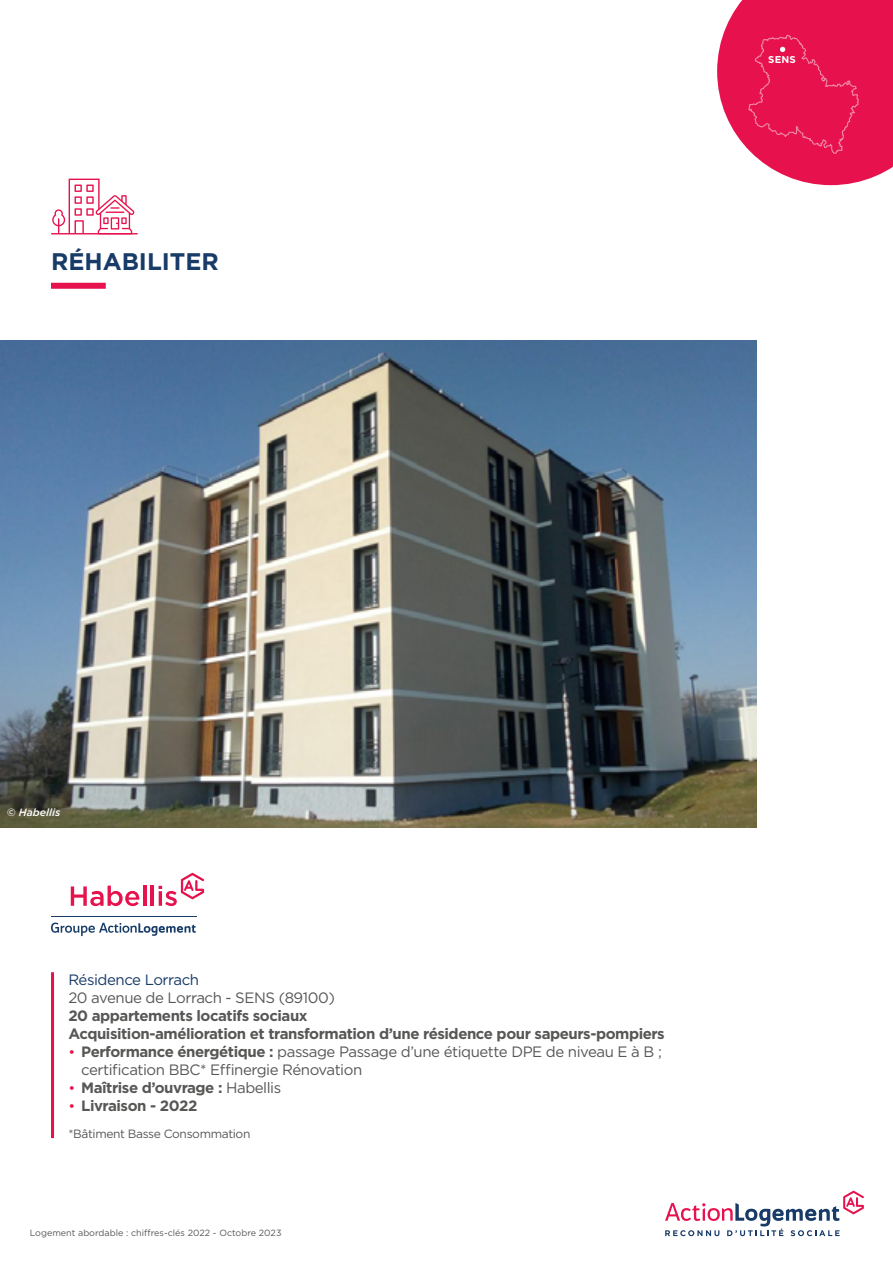
<style>
.page{position:relative;width:893px;height:1263px;background:#fff}
.page>*{position:absolute;margin:0;border:0;box-sizing:border-box;transform-origin:0 0}
.t1{font:700 24px "Gotham";color:#183b68}
.t2{font:700 15px/18px "Gotham";letter-spacing:-.03em;color:#575756}
.t3{font:15px/18px "Gotham";letter-spacing:-.03em;color:#575756}
.t4{font:15px "Gotham";letter-spacing:-.03em;color:#183b68}
.t5{font:12px "Gotham";letter-spacing:-.03em;color:#575756}
.t6{font:italic 500 10.5px "Gotham";color:#fff}
.t7{font:700 9.9px "Gotham";color:#fff}
.t8{font:9px "Gotham";color:#575756}
.s1{font-size:14.25px;color:#e6114d}
.s2{font-weight:700}
.s3{font-weight:400;font-size:14.25px;color:#e6114d}
.s4{font-weight:400}
</style>
<div class="page">
<svg style="left:665px;top:1191px;width:199px;height:45px"></svg>
<div style="left:51px;top:283px;width:55px;height:6px;background:#e6114d"></div>
<hr style="left:51px;top:233px;width:87px;height:1px;background:#e6114d">
<svg style="left:52px;top:179px;width:82px;height:55px"></svg>
<svg style="left:717px;top:0;width:176px;height:185px"></svg>
<img style="left:0;top:340px;width:757px;height:487px">
<hr style="left:51px;top:972px;width:3px;height:166px;background:#e6114d">
<svg style="left:51px;top:922px;width:145px;height:14px"></svg>
<hr style="left:51px;top:916px;width:146px;height:1px;background:#183b68">
<svg style="left:71px;top:886px;width:68px;height:20px"></svg>
<hr style="left:143px;top:886px;width:3px;height:20px;background:#e6114d">
<hr style="left:151px;top:886px;width:3px;height:20px;background:#e6114d">
<svg style="left:159px;top:873px;width:45px;height:33px"></svg>
<h1 class="t1" style="left:51px;top:245px;width:169px">RÉHABILITER</h1>
<p class="t7" style="left:768px;top:53px;width:29px">SENS</p>
<p class="t6" style="left:7px;top:806px;width:55px">© Habellis</p>
<p class="t4" style="left:68px;top:970px;width:132px">Résidence Lorrach</p>
<p class="t3" style="left:68px;top:989px;width:268px">20 avenue de Lorrach - SENS (89100)</p>
<p class="t2" style="left:68px;top:1007px;width:598px">20 appartements locatifs sociaux<br>Acquisition-amélioration et transformation d’une résidence pour sapeurs-pompiers</p>
<p class="t3" style="left:81px;top:1043px;width:582px;text-indent:-13px"><span class="s1">•</span> <span class="s2">Performance énergétique :</span> passage Passage d’une étiquette DPE de niveau E à B ; certification BBC* Effinergie Rénovation</p>
<p class="t2" style="left:68px;top:1079px;width:214px"><span class="s3">•</span> Maîtrise d’ouvrage : <span class="s4">Habellis</span></p>
<p class="t2" style="left:68px;top:1097px;width:130px"><span class="s3">•</span> Livraison - 2022</p>
<p class="t5" style="left:68px;top:1126px;width:183px">*Bâtiment Basse Consommation</p>
<p class="t8" style="left:30px;top:1227px;width:253px">Logement abordable : chiffres-clés 2022 - Octobre 2023</p>
</div>
